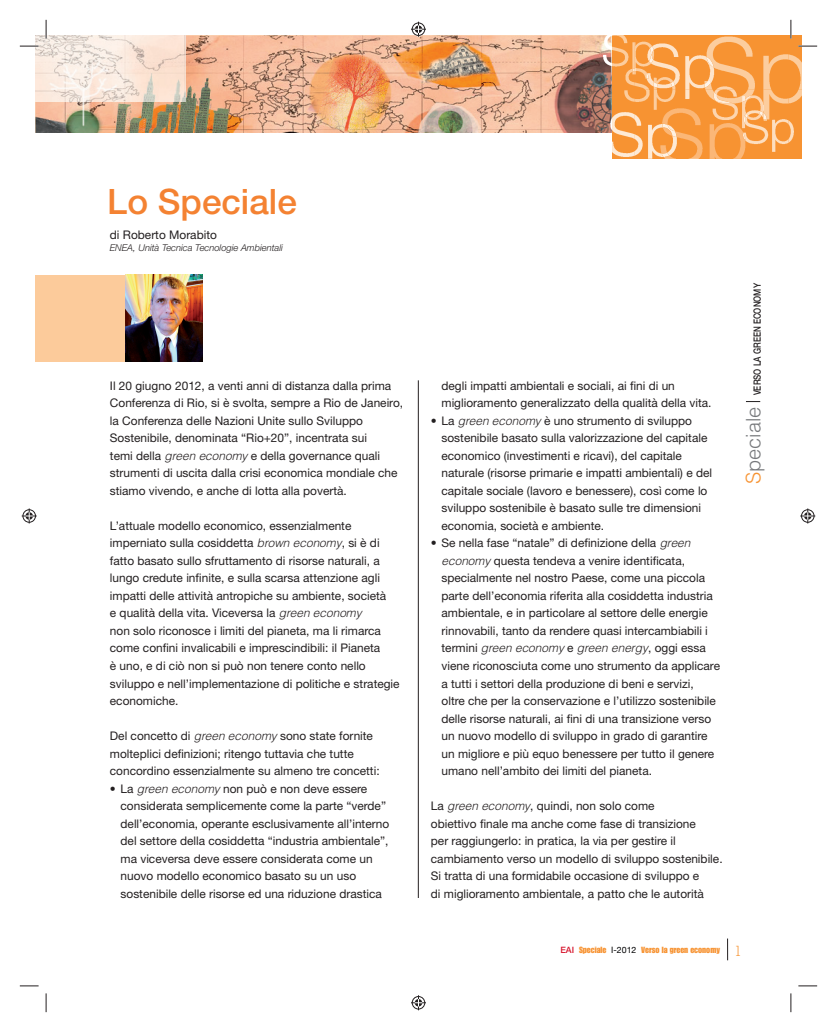
<style>
.page{position:relative;width:837px;height:1032px;background:#fff}
.page>*{position:absolute;margin:0;border:0;box-sizing:border-box;transform-origin:0 0}
.t1{font:500 35px "Helvetica Neue";color:#f48232}
.t2{font:11.88px/17.5px "Helvetica Neue";color:#231f20}
.t3{font:italic 300 11.88px "Helvetica";color:#231f20}
.t4{font:500 10px "Helvetica Neue";color:#231f20;scale:.8 1}
.t5{font:italic 300 9.38px "Helvetica Neue";color:#231f20}
.t6{font:8.75px "Impact";color:#f79332}
.s1{font-family:"Helvetica";font-weight:300;font-style:italic}
.s2{font-family:"Helvetica Neue";font-weight:400;font-style:normal}
.s3{font-family:"Helvetica";font-weight:300;font-size:20px;color:#f79332}
.s4{font-family:"Helvetica";font-weight:300;font-size:20px;color:#76787b}
.s5{font-family:"Helvetica Neue";font-weight:500;color:#d7162e}
.s6{font-family:"Helvetica Neue";color:#000002}
.s7{font-family:"Rockwell";font-weight:300;font-size:15px}
</style>
<div class="page">
<svg style="left:727px;top:938px;width:1px;height:21px"></svg>
<svg style="left:746px;top:401px;width:14px;height:1px"></svg>
<img style="left:35px;top:35px;width:567px;height:98px">
<img style="left:35px;top:35px;width:150px;height:66px">
<div style="left:35px;top:275px;width:167px;height:86px;background:#fccb9b"></div>
<img style="left:126px;top:275px;width:76px;height:86px">
<hr style="left:418px;top:380px;width:1px;height:517px;background:#231f20">
<svg style="left:20px;top:45px;width:19px;height:2px"></svg>
<svg style="left:20px;top:985px;width:19px;height:1px"></svg>
<svg style="left:798px;top:985px;width:18px;height:1px"></svg>
<svg style="left:45px;top:20px;width:2px;height:19px"></svg>
<svg style="left:45px;top:993px;width:2px;height:18px"></svg>
<svg style="left:602px;top:20px;width:214px;height:139px"></svg>
<svg style="left:790px;top:993px;width:1px;height:18px"></svg>
<svg style="left:411px;top:22px;width:15px;height:15px"></svg>
<svg style="left:411px;top:995px;width:15px;height:14px"></svg>
<svg style="left:22px;top:508px;width:15px;height:15px"></svg>
<svg style="left:800px;top:508px;width:15px;height:15px"></svg>
<h1 class="t1" style="left:107px;top:189px;width:191px">Lo Speciale</h1>
<p class="t2" style="left:110px;top:226px;width:108px">di Roberto Morabito</p>
<p class="t5" style="left:110px;top:244px;width:174px">ENEA, Unità Tecnica Tecnologie Ambientali</p>
<p class="t2" style="left:110px;top:378px;width:294px">Il 20 giugno 2012, a venti anni di distanza dalla prima Conferenza di Rio, si è svolta, sempre a Rio de Janeiro, la Conferenza delle Nazioni Unite sullo Sviluppo Sostenibile, denominata “Rio+20”, incentrata sui<br>temi della <span class="s1">green economy</span> e della governance quali strumenti di uscita dalla crisi economica mondiale che stiamo vivendo, e anche di lotta alla povertà.</p>
<p class="t2" style="left:110px;top:518px;width:291px">L’attuale modello economico, essenzialmente imperniato sulla cosiddetta <span class="s1">brown economy</span>, si è di fatto basato sullo sfruttamento di risorse naturali, a lungo credute infinite, e sulla scarsa attenzione agli impatti delle attività antropiche su ambiente, società<br>e qualità della vita. Viceversa la <span class="s1">green economy<br></span>non solo riconosce i limiti del pianeta, ma li rimarca come confini invalicabili e imprescindibili: il Pianeta<br>è uno, e di ciò non si può non tenere conto nello sviluppo e nell’implementazione di politiche e strategie economiche.</p>
<p class="t2" style="left:110px;top:728px;width:271px">Del concetto di <span class="s1">green economy</span> sono state fornite molteplici definizioni; ritengo tuttavia che tutte concordino essenzialmente su almeno tre concetti:</p>
<p class="t2" style="left:120px;top:780px;width:270px;text-indent:-11px">• La <span class="s1">green economy</span> non può e non deve essere considerata semplicemente come la parte “verde” dell’economia, operante esclusivamente all’interno del settore della cosiddetta “industria ambientale”, ma viceversa deve essere considerata come un nuovo modello economico basato su un uso sostenibile delle risorse ed una riduzione drastica</p>
<p class="t2" style="left:441px;top:378px;width:271px">degli impatti ambientali e sociali, ai fini di un miglioramento generalizzato della qualità della vita.</p>
<p class="t2" style="left:441px;top:413px;width:272px;text-indent:-11px">• La <span class="s1">green economy</span> è uno strumento di sviluppo sostenibile basato sulla valorizzazione del capitale economico (investimenti e ricavi), del capitale naturale (risorse primarie e impatti ambientali) e del capitale sociale (lavoro e benessere), così come lo sviluppo sostenibile è basato sulle tre dimensioni economia, società e ambiente.</p>
<p class="t2" style="left:441px;top:535px;width:272px;text-indent:-11px">• Se nella fase “natale” di definizione della <span class="s1">green economy</span> questa tendeva a venire identificata, specialmente nel nostro Paese, come una piccola parte dell’economia riferita alla cosiddetta industria ambientale, e in particolare al settore delle energie rinnovabili, tanto da rendere quasi intercambiabili i</p>
<p class="t3" style="left:441px;top:643px;width:265px"><span class="s2">termini</span> green economy <span class="s2">e</span> green energy<span class="s2">, oggi essa</span></p>
<p class="t2" style="left:441px;top:658px;width:280px">viene riconosciuta come uno strumento da applicare a tutti i settori della produzione di beni e servizi, oltre che per la conservazione e l’utilizzo sostenibile delle risorse naturali, ai fini di una transizione verso un nuovo modello di sviluppo in grado di garantire un migliore e più equo benessere per tutto il genere umano nell’ambito dei limiti del pianeta.</p>
<p class="t2" style="left:431px;top:798px;width:293px">La <span class="s1">green economy</span>, quindi, non solo come<br>obiettivo finale ma anche come fase di transizione<br>per raggiungerlo: in pratica, la via per gestire il cambiamento verso un modello di sviluppo sostenibile.<br>Si tratta di una formidabile occasione di sviluppo e<br>di miglioramento ambientale, a patto che le autorità</p>
<p class="t4" style="left:753px;top:484px;width:253px;rotate:-90deg"><span class="s3">S</span><span class="s4">peciale</span> VERSO LA GREEN ECONOMY</p>
<p class="t6" style="left:560px;top:946px;width:183px"><span class="s5">EAI</span> Speciale <span class="s6">I-2012</span> Verso la green economy <span class="s7">1</span></p>
</div>
